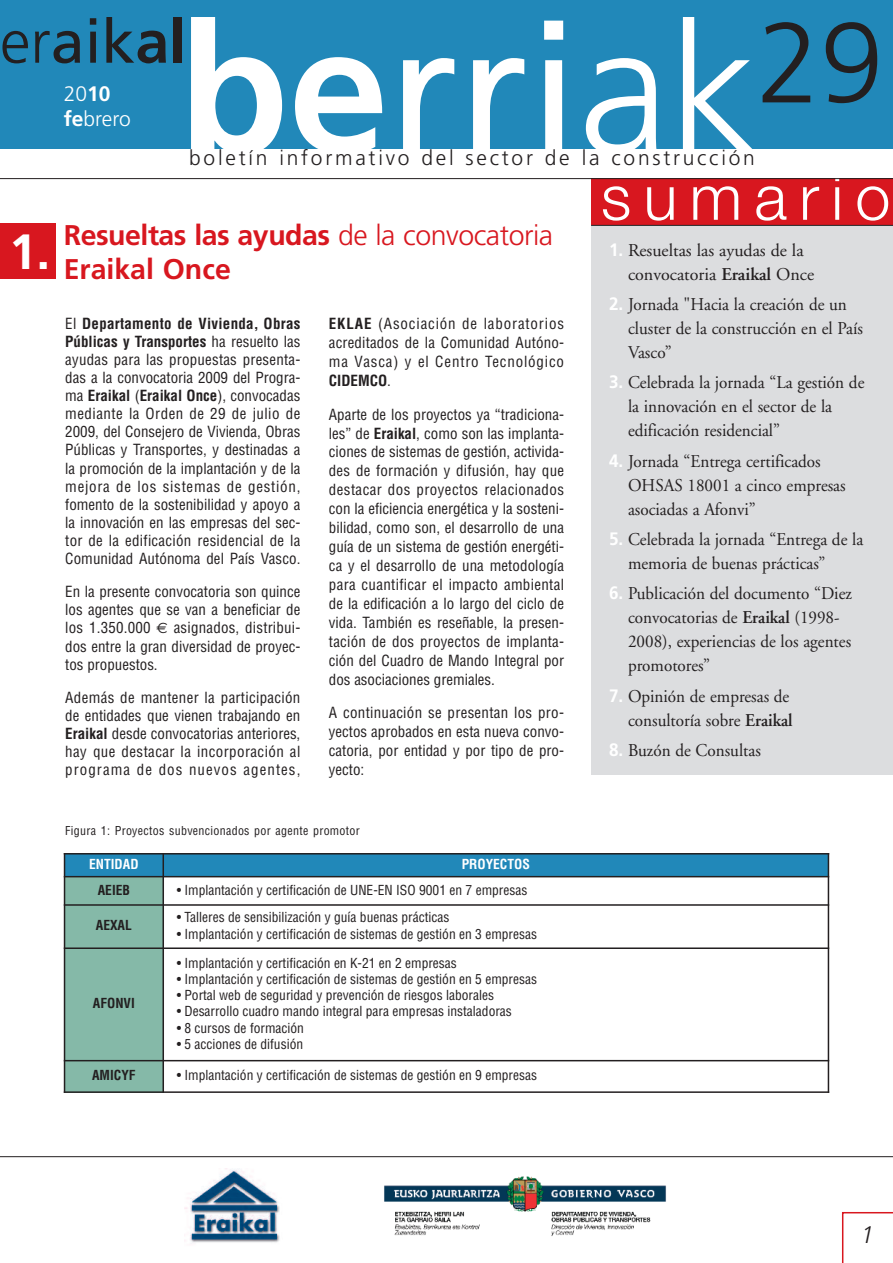
<style>
.page{position:relative;width:893px;height:1263px;background:#fff}
.page>*{position:absolute;margin:0;border:0;box-sizing:border-box;transform-origin:0 0}
.t1{font:180px "Frutiger";color:#fff}
.t2{font:300 113.85px "Frutiger";color:#231f20}
.t3{font:300 63px "Helvetica Neue";letter-spacing:.195em;color:#fff}
.t4{font:60.9px "Frutiger";color:#231f20}
.t5{font:700 49.5px "Frutiger";color:#fff}
.t6{font:700 28.5px/34.2px "Frutiger";letter-spacing:-.015em;color:#d8171f}
.t7{font:italic 300 24px "Frutiger";color:#231f20}
.t8{font:300 21px "Frutiger";letter-spacing:.13em;color:#231f20}
.t9{font:300 21px/25.2px "Frutiger";color:#fff}
.t10{font:18px/24px "Adobe Garamond";color:#231f20;scale:.95 1}
.t11{font:18px/24px "Adobe Garamond";color:#231f20}
.t12{font:condensed 15px/18.9px "Helvetica";letter-spacing:.005em;color:#231f20;text-align:justify}
.t13{font:condensed 13.5px "Helvetica";color:#231f20}
.t14{font:700 condensed 13.5px "Helvetica";color:#231f20}
.t15{font:700 condensed 13.5px "Helvetica";color:#fff}
.t16{font:condensed 12px "Helvetica";letter-spacing:.025em;color:#231f20}
.s1{font-weight:700}
.s2{font-weight:300}
.s3{font-family:"Euro Sans";font-stretch:normal}
.s4{font-family:"Frutiger";font-weight:700;color:#fff}
.s5{font-weight:600}
</style>
<div class="page">
<div style="left:0;top:0;width:893px;height:149px;background:#2188b9"></div>
<div style="left:591px;top:179px;width:302px;height:596px;background:#dcdddf"></div>
<div style="left:591px;top:179px;width:302px;height:46px;background:#d8171f"></div>
<hr style="left:0;top:178px;width:893px;height:1px;background:#231f20">
<hr style="left:591px;top:225px;width:302px;height:1px;background:#231f20">
<hr style="left:0;top:1156px;width:893px;height:1px;background:#231f20">
<img style="left:384px;top:1177px;width:282px;height:59px">
<img style="left:184px;top:1168px;width:96px;height:75px">
<svg style="left:842px;top:1212px;width:51px;height:51px"></svg>
<div style="left:0;top:224px;width:55px;height:55px;background:#d8171f"></div>
<div style="left:64px;top:853px;width:99px;height:24px;background:#2188b9"></div>
<div style="left:163px;top:853px;width:666px;height:24px;background:#2188b9"></div>
<div style="left:64px;top:877px;width:99px;height:28px;background:#85b9a8"></div>
<div style="left:64px;top:905px;width:99px;height:43px;background:#85b9a8"></div>
<div style="left:64px;top:948px;width:99px;height:113px;background:#85b9a8"></div>
<div style="left:64px;top:1061px;width:99px;height:32px;background:#85b9a8"></div>
<hr style="left:64px;top:853px;width:1px;height:240px;background:#231f20">
<hr style="left:163px;top:853px;width:1px;height:240px;background:#231f20">
<hr style="left:828px;top:853px;width:1px;height:240px;background:#231f20">
<hr style="left:64px;top:853px;width:765px;height:1px;background:#231f20">
<hr style="left:64px;top:876px;width:765px;height:1px;background:#231f20">
<hr style="left:64px;top:904px;width:765px;height:2px;background:#231f20">
<hr style="left:64px;top:947px;width:765px;height:2px;background:#231f20">
<hr style="left:64px;top:1060px;width:765px;height:1px;background:#231f20">
<hr style="left:64px;top:1091px;width:765px;height:2px;background:#231f20">
<h1 class="t1" style="left:179px;top:17px;width:582px"><span class="s1">be</span>rri<span class="s2">ak</span></h1>
<h3 class="t4" style="left:0;top:17px;width:188px"><span class="s2">er</span>aik<span class="s1">al</span></h3>
<h2 class="t2" style="left:757px;top:17px;width:128px">29</h2>
<h3 class="t9" style="left:64px;top:83px;width:68px">20<span class="s1">10 fe</span>brero</h3>
<h3 class="t8" style="left:189px;top:149px;width:567px">boletín informativo del sector de la construcción</h3>
<h3 class="t5" style="left:9px;top:232px;width:43px">1.</h3>
<h3 class="t6" style="left:64px;top:220px;width:491px">Resueltas las ayudas <span class="s2">de la convocatoria<br></span>Eraikal Once</h3>
<p class="t12" style="left:65px;top:315px;width:237px;line-height:18px">El <span class="s1">Departamento de Vivienda, Obras Públicas y Transportes</span> ha resuelto las ayudas para las propuestas presenta&shy;das a la convocatoria 2009 del Progra&shy;ma <span class="s1">Eraikal</span> (<span class="s1">Eraikal Once</span>), convocadas mediante la Orden de 29 de julio de 2009, del Consejero de Vivienda, Obras Públicas y Transportes, y destinadas a la promoción de la implantación y de la mejora de los sistemas de gestión, fomento de la sostenibilidad y apoyo a la innovación en las empresas del sec&shy;tor de la edificación residencial de la Comunidad Autónoma del País Vasco.</p>
<p class="t12" style="left:65px;top:582px;width:237px;line-height:18.3px">En la presente convocatoria son quince los agentes que se van a beneficiar de los 1.350.000 <span class="s3">€</span> asignados, distribui&shy;dos entre la gran diversidad de proyec&shy;tos propuestos.</p>
<p class="t12" style="left:65px;top:689px;width:237px;line-height:18px">Además de mantener la participación de entidades que vienen trabajando en <span class="s1">Eraikal</span> desde convocatorias anteriores, hay que destacar la incorporación al programa de dos nuevos agentes,</p>
<p class="t12" style="left:329px;top:314px;width:237px"><span class="s1">EKLAE</span> (Asociación de laboratorios acreditados de la Comunidad Autóno&shy;ma Vasca) y el Centro Tecnológico <span class="s1">CIDEMCO</span>.</p>
<p class="t12" style="left:329px;top:405px;width:237px">Aparte de los proyectos ya “tradiciona&shy;les” de <span class="s1">Eraikal</span>, como son las implanta&shy;ciones de sistemas de gestión, activida&shy;des de formación y difusión, hay que destacar dos proyectos relacionados con la eficiencia energética y la sosteni&shy;bilidad, como son, el desarrollo de una guía de un sistema de gestión energéti&shy;ca y el desarrollo de una metodología para cuantificar el impacto ambiental de la edificación a lo largo del ciclo de vida. También es reseñable, la presen&shy;tación de dos proyectos de implanta&shy;ción del Cuadro de Mando Integral por dos asociaciones gremiales.</p>
<p class="t12" style="left:329px;top:704px;width:237px">A continuación se presentan los pro&shy;yectos aprobados en esta nueva convo&shy;catoria, por entidad y por tipo de pro&shy;yecto:</p>
<p class="t16" style="left:65px;top:824px;width:296px">Figura 1: Proyectos subvencionados por agente promotor</p>
<p class="t15" style="left:89px;top:856px;width:51px">ENTIDAD</p>
<p class="t15" style="left:462px;top:856px;width:70px">PROYECTOS</p>
<p class="t14" style="left:98px;top:882px;width:34px">AEIEB</p>
<p class="t13" style="left:177px;top:882px;width:352px">• Implantación y certificación de UNE-EN ISO 9001 en 7 empresas</p>
<p class="t14" style="left:96px;top:918px;width:38px">AEXAL</p>
<p class="t13" style="left:177px;top:910px;width:274px">• Talleres de sensibilización y guía buenas prácticas</p>
<p class="t13" style="left:177px;top:926px;width:362px">• Implantación y certificación de sistemas de gestión en 3 empresas</p>
<p class="t14" style="left:93px;top:996px;width:44px">AFONVI</p>
<p class="t13" style="left:177px;top:955px;width:282px">• Implantación y certificación en K-21 en 2 empresas</p>
<p class="t13" style="left:177px;top:971px;width:362px">• Implantación y certificación de sistemas de gestión en 5 empresas</p>
<p class="t13" style="left:177px;top:987px;width:319px">• Portal web de seguridad y prevención de riesgos laborales</p>
<p class="t13" style="left:177px;top:1004px;width:337px">• Desarrollo cuadro mando integral para empresas instaladoras</p>
<p class="t13" style="left:177px;top:1020px;width:129px">• 8 cursos de formación</p>
<p class="t13" style="left:177px;top:1036px;width:128px">• 5 acciones de difusión</p>
<p class="t14" style="left:92px;top:1068px;width:45px">AMICYF</p>
<p class="t13" style="left:177px;top:1068px;width:362px">• Implantación y certificación de sistemas de gestión en 9 empresas</p>
<h3 class="t3" style="left:601px;top:159px;width:291px">sumario</h3>
<p class="t11" style="left:628px;top:239px;width:188px;text-indent:-19px"><span class="s4">1.</span> Resueltas las ayudas de la convocatoria <span class="s5">Eraikal</span> Once</p>
<p class="t10" style="left:628px;top:294px;width:249px;text-indent:-19px"><span class="s4">2.</span> Jornada "Hacia la creación de un cluster de la construcción en el País<br>Vasco”</p>
<p class="t10" style="left:628px;top:372px;width:250px;text-indent:-19px"><span class="s4">3.</span> Celebrada la jornada “La gestión de la innovación en el sector de la edificación residencial”</p>
<p class="t10" style="left:628px;top:451px;width:231px;text-indent:-19px"><span class="s4">4.</span> Jornada “Entrega certificados<br>OHSAS 18001 a cinco empresas asociadas a Afonvi”</p>
<p class="t10" style="left:628px;top:529px;width:249px;text-indent:-19px"><span class="s4">5.</span> Celebrada la jornada “Entrega de la memoria de buenas prácticas”</p>
<p class="t10" style="left:628px;top:583px;width:237px;text-indent:-19px"><span class="s4">6.</span> Publicación del documento “Diez convocatorias de <span class="s5">Eraikal</span> (1998-<br>2008), experiencias de los agentes promotores”</p>
<p class="t10" style="left:609px;top:686px;width:195px;text-align:right"><span class="s4">7.</span> Opinión de empresas de consultoría sobre <span class="s5">Eraikal</span></p>
<p class="t10" style="left:609px;top:740px;width:161px"><span class="s4">8.</span> Buzón de Consultas</p>
<h3 class="t7" style="left:861px;top:1225px;width:15px">1</h3>
</div>
